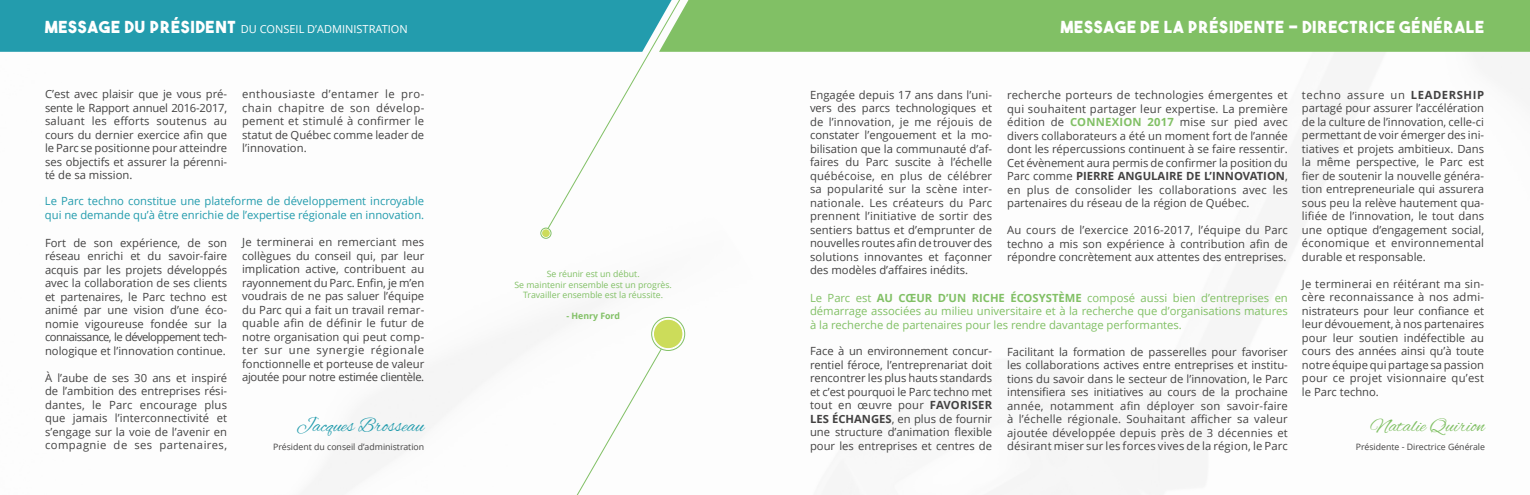
<style>
.page{position:relative;width:1530px;height:495px;background:#fff}
.page>*{position:absolute;margin:0;border:0;box-sizing:border-box;transform-origin:0 0}
.t1{font:20px "Alex Brush";color:#239cad}
.t2{font:20px "Alex Brush";color:#81c065}
.t3{font:16.5px "The Bold Font";letter-spacing:.05em;color:#fff}
.t4{font:11.25px/13.5px "Open Sans";color:#434242;text-align:justify}
.t5{font:11.25px/13.5px "Open Sans";color:#81c065;text-align:justify}
.t6{font:11.25px/13.5px "Open Sans";color:#239cad}
.t7{font:11px "Open Sans";color:#fff}
.t8{font:8.75px/10.5px "Open Sans";color:#81c065;text-align:center}
.t9{font:8.75px "Open Sans";color:#434242}
.t10{font:700 8.75px "Open Sans";color:#81c065}
.s1{font-family:"The Bold Font";font-size:16.5px}
.s2{font-weight:700;color:#81c065}
.s3{font-weight:700}
</style>
<div class="page">
<div style="left:695px;top:0;width:835px;height:52px;background:#81c065"></div>
<div style="left:0;top:0;width:545px;height:52px;background:#239cad"></div>
<svg style="left:545px;top:0;width:150px;height:233px"></svg>
<svg style="left:576px;top:323px;width:101px;height:172px"></svg>
<svg style="left:652px;top:317px;width:33px;height:33px"></svg>
<div style="left:651px;top:317px;width:34px;height:34px;border:1px solid #81c065;border-radius:50%"></div>
<div style="left:541px;top:228px;width:10px;height:11px;border:1px solid #81c065;border-radius:50%"></div>
<div style="left:653px;top:319px;width:30px;height:30px;background:#ccdc5a;border-radius:50%"></div>
<div style="left:653px;top:319px;width:30px;height:30px;border:1px solid #fff;border-radius:50%"></div>
<div style="left:542px;top:229px;width:8px;height:8px;background:#ccdc5a;border-radius:50%"></div>
<p class="t7" style="left:45px;top:22px;width:364px"><span class="s1">MESSAGE DU PRÉSIDENT</span> DU CONSEIL D’ADMINISTRATION</p>
<p class="t4" style="left:45px;top:87px;width:184px">C’est avec plaisir que je vous pré&shy;sente le Rapport annuel 2016-2017, saluant les efforts soutenus au cours du dernier exercice afin que le Parc se positionne pour atteindre ses objectifs et assurer la pérenni&shy;té de sa mission.</p>
<p class="t4" style="left:242px;top:87px;width:184px">enthousiaste d’entamer le pro&shy;chain chapitre de son dévelop&shy;pement et stimulé à confirmer le statut de Québec comme leader de l’innovation.</p>
<p class="t6" style="left:45px;top:194px;width:381px">Le Parc techno constitue une plateforme de développement incroyable qui ne demande qu’à être enrichie de l’expertise régionale en innovation.</p>
<p class="t4" style="left:45px;top:236px;width:184px">Fort de son expérience, de son réseau enrichi et du savoir-faire acquis par les projets développés avec la collaboration de ses clients et partenaires, le Parc techno est animé par une vision d’une éco&shy;nomie vigoureuse fondée sur la connaissance, le développement tech&shy;nologique et l’innovation continue.</p>
<p class="t4" style="left:45px;top:371px;width:184px">À l’aube de ses 30 ans et inspiré de l’ambition des entreprises rési&shy;dantes, le Parc encourage plus que jamais l’interconnectivité et s’engage sur la voie de l’avenir en compagnie de ses partenaires,</p>
<p class="t4" style="left:242px;top:235px;width:184px">Je terminerai en remerciant mes collègues du conseil qui, par leur implication active, contribuent au rayonnement du Parc. Enfin, je m’en voudrais de ne pas saluer l’équipe du Parc qui a fait un travail remar&shy;quable afin de définir le futur de notre organisation qui peut comp&shy;ter sur une synergie régionale fonctionnelle et porteuse de valeur ajoutée pour notre estimée clientèle.</p>
<h1 class="t1" style="left:296px;top:415px;width:129px">Jacques Brosseau</h1>
<p class="t9" style="left:273px;top:441px;width:153px">Président du conseil d’administration</p>
<p class="t8" style="left:515px;top:269px;width:159px">Se réunir est un début.<br>Se maintenir ensemble est un progrès.<br>Travailler ensemble est la réussite.</p>
<p class="t10" style="left:566px;top:310px;width:55px">- Henry Ford</p>
<h2 class="t3" style="left:1061px;top:16px;width:425px">MESSAGE DE LA PRÉSIDENTE - DIRECTRICE GÉNÉRALE</h2>
<p class="t4" style="left:810px;top:88px;width:184px">Engagée depuis 17 ans dans l’uni&shy;vers des parcs technologiques et de l’innovation, je me réjouis de constater l’engouement et la mo&shy;bilisation que la communauté d’af&shy;faires du Parc suscite à l’échelle québécoise, en plus de célébrer sa popularité sur la scène inter&shy;nationale. Les créateurs du Parc prennent l’initiative de sortir des sentiers battus et d’emprunter de nouvelles routes afin de trouver des solutions innovantes et façonner des modèles d’affaires inédits.</p>
<p class="t4" style="left:1007px;top:88px;width:282px">recherche porteurs de technologies émergentes et qui souhaitent partager leur expertise. La première édition de <span class="s2">CONNEXION 2017</span> mise sur pied avec divers collaborateurs a été un moment fort de l’année dont les répercussions continuent à se faire ressentir.<br>Cet évènement aura permis de confirmer la position du Parc comme <span class="s3">PIERRE ANGULAIRE DE L’INNOVATION</span>, en plus de consolider les collaborations avec les partenaires du réseau de la région de Québec.</p>
<p class="t4" style="left:1007px;top:223px;width:282px">Au cours de l’exercice 2016-2017, l’équipe du Parc techno a mis son expérience à contribution afin de répondre concrètement aux attentes des entreprises.</p>
<p class="t5" style="left:810px;top:291px;width:479px">Le Parc est <span class="s3">AU CŒUR D’UN RICHE ÉCOSYSTÈME</span> composé aussi bien d’entreprises en démarrage associées au milieu universitaire et à la recherche que d’organisations matures à la recherche de partenaires pour les rendre davantage performantes.</p>
<p class="t4" style="left:810px;top:344px;width:184px">Face à un environnement concur&shy;rentiel féroce, l’entreprenariat doit rencontrer les plus hauts standards et c’est pourquoi le Parc techno met tout en œuvre pour <span class="s3">FAVORISER LES ÉCHANGES</span>, en plus de fournir une structure d’animation flexible pour les entreprises et centres de</p>
<p class="t4" style="left:1007px;top:345px;width:282px">Facilitant la formation de passerelles pour favoriser les collaborations actives entre entreprises et institu&shy;tions du savoir dans le secteur de l’innovation, le Parc intensifiera ses initiatives au cours de la prochaine année, notamment afin déployer son savoir-faire à l’échelle régionale. Souhaitant afficher sa valeur ajoutée développée depuis près de 3 décennies et désirant miser sur les forces vives de la région, le Parc</p>
<p class="t4" style="left:1302px;top:88px;width:184px">techno assure un <span class="s3">LEADERSHIP </span>partagé pour assurer l’accélération de la culture de l’innovation, celle-ci permettant de voir émerger des ini&shy;tiatives et projets ambitieux. Dans la même perspective, le Parc est fier de soutenir la nouvelle généra&shy;tion entrepreneuriale qui assurera sous peu la relève hautement qua&shy;lifiée de l’innovation, le tout dans une optique d’engagement social, économique et environnemental durable et responsable.</p>
<p class="t4" style="left:1302px;top:277px;width:184px">Je terminerai en réitérant ma sin&shy;cère reconnaissance à nos admi&shy;nistrateurs pour leur confiance et leur dévouement, à nos partenaires pour leur soutien indéfectible au cours des années ainsi qu’à toute notre équipe qui partage sa passion pour ce projet visionnaire qu’est le Parc techno.</p>
<h1 class="t2" style="left:1371px;top:415px;width:116px">Natalie Quirion</h1>
<p class="t9" style="left:1356px;top:441px;width:131px">Présidente - Directrice Générale</p>
</div>
